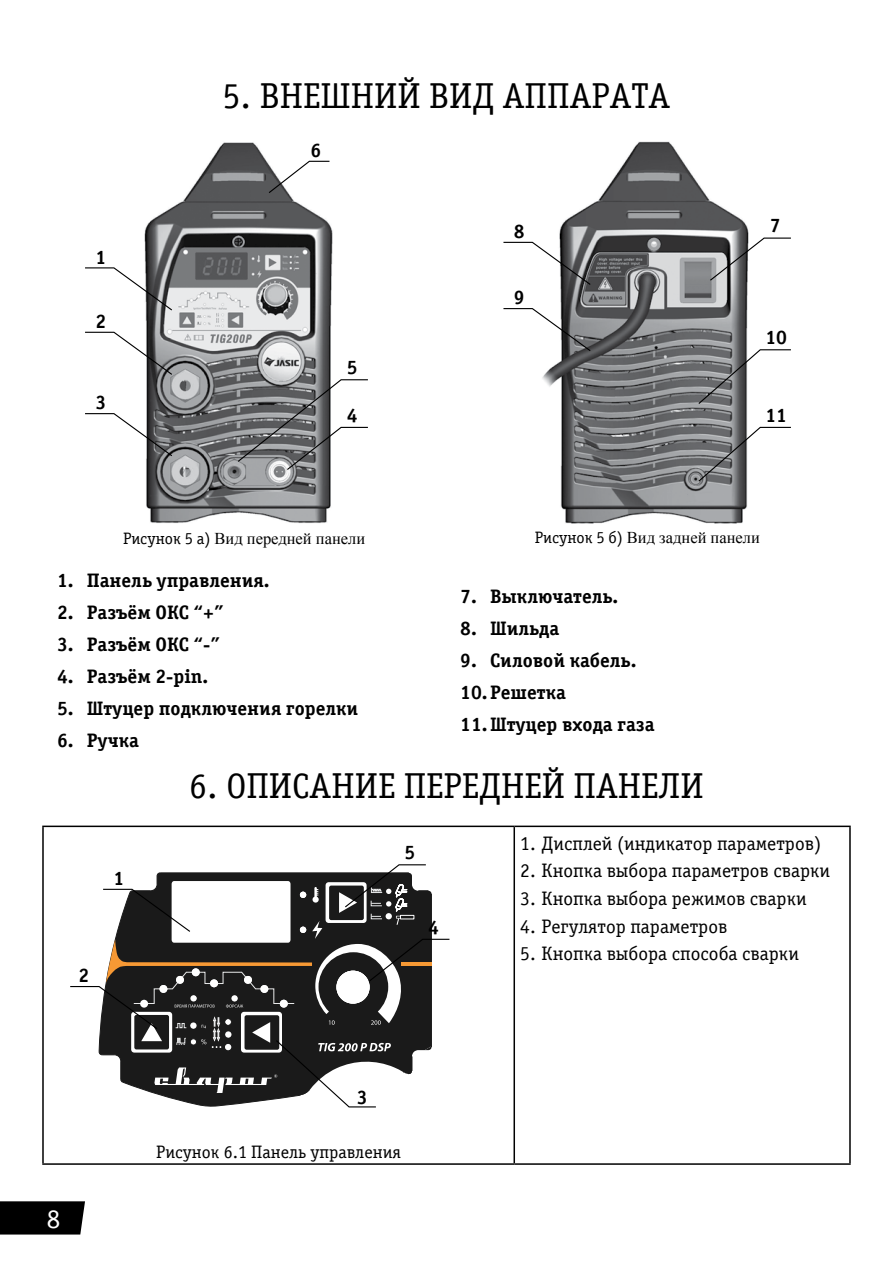
<style>
.page{position:relative;width:893px;height:1263px;background:#fff}
.page>*{position:absolute;margin:0;border:0;box-sizing:border-box;transform-origin:0 0}
.t1{font:36px "Officina Serif CTT";color:#000}
.t2{font:27px "Officina Serif CTT";color:#fff}
.t3{font:700 19.5px/32px "Officina Serif CTT";color:#000}
.t4{font:19.5px "Officina Serif CTT";color:#000}
.t5{font:18px "Officina Serif CTT";color:#000}
.t6{font:16.5px "Times New Roman";color:#000}
.s1{font-family:"Officina Serif CTT"}
</style>
<div class="page">
<div style="left:0;top:1201px;width:85px;height:33px;background:#000"></div>
<img style="left:144px;top:142px;width:189px;height:381px">
<img style="left:542px;top:142px;width:207px;height:381px">
<hr style="left:42px;top:825px;width:472px;height:2px;background:#000">
<hr style="left:42px;top:827px;width:2px;height:336px;background:#000">
<hr style="left:514px;top:825px;width:337px;height:2px;background:#000">
<hr style="left:513px;top:827px;width:2px;height:336px;background:#000">
<hr style="left:849px;top:827px;width:2px;height:336px;background:#000">
<hr style="left:42px;top:1163px;width:472px;height:2px;background:#000">
<hr style="left:514px;top:1163px;width:337px;height:2px;background:#000">
<svg style="left:85px;top:267px;width:88px;height:45px"></svg>
<svg style="left:85px;top:331px;width:88px;height:45px"></svg>
<svg style="left:85px;top:412px;width:88px;height:45px"></svg>
<svg style="left:267px;top:160px;width:64px;height:34px"></svg>
<svg style="left:237px;top:379px;width:131px;height:92px"></svg>
<svg style="left:709px;top:237px;width:82px;height:45px"></svg>
<svg style="left:697px;top:426px;width:94px;height:57px"></svg>
<svg style="left:697px;top:349px;width:94px;height:56px"></svg>
<svg style="left:503px;top:241px;width:89px;height:45px"></svg>
<svg style="left:503px;top:307px;width:89px;height:45px"></svg>
<svg style="left:70px;top:864px;width:380px;height:244px"></svg>
<h1 class="t1" style="left:223px;top:77px;width:449px">5. ВНЕШНИЙ ВИД АППАРАТА</h1>
<p class="t3" style="left:95px;top:241px;width:12px">1</p>
<p class="t3" style="left:95px;top:306px;width:12px">2</p>
<p class="t3" style="left:95px;top:387px;width:12px">3</p>
<p class="t3" style="left:310px;top:135px;width:12px">6</p>
<p class="t3" style="left:347px;top:352px;width:12px">5</p>
<p class="t3" style="left:347px;top:399px;width:12px">4</p>
<p class="t3" style="left:514px;top:216px;width:12px">8</p>
<p class="t3" style="left:514px;top:282px;width:12px">9</p>
<p class="t3" style="left:770px;top:210px;width:12px">7</p>
<p class="t3" style="left:765px;top:322px;width:23px">10</p>
<p class="t3" style="left:765px;top:399px;width:23px">11</p>
<p class="t6" style="left:123px;top:527px;width:244px"><span class="s1">Рисунок 5 а)</span> Вид передней панели</p>
<p class="t6" style="left:535px;top:526px;width:227px"><span class="s1">Рисунок 5 б)</span> Вид задней панели</p>
<p class="t3" style="left:57px;top:565px;width:214px">1. Панель управления.</p>
<p class="t3" style="left:57px;top:597px;width:169px">2. Разъём ОКС “+”</p>
<p class="t3" style="left:57px;top:629px;width:165px">3. Разъём ОКС “-”</p>
<p class="t3" style="left:57px;top:660px;width:153px">4. Разъём 2-pin.</p>
<p class="t3" style="left:57px;top:692px;width:303px">5. Штуцер подключения горелки</p>
<p class="t3" style="left:57px;top:724px;width:83px">6. Ручка</p>
<p class="t3" style="left:460px;top:581px;width:160px">7. Выключатель.</p>
<p class="t3" style="left:460px;top:613px;width:101px">8. Шильда</p>
<p class="t3" style="left:460px;top:645px;width:196px">9. Силовой кабель.<br>10.Решетка<br>11.Штуцер входа газа</p>
<h1 class="t1" style="left:189px;top:767px;width:516px">6. ОПИСАНИЕ ПЕРЕДНЕЙ ПАНЕЛИ</h1>
<p class="t3" style="left:114px;top:863px;width:12px">1</p>
<p class="t3" style="left:79px;top:960px;width:12px">2</p>
<p class="t3" style="left:405px;top:837px;width:12px">5</p>
<p class="t3" style="left:428px;top:911px;width:12px">4</p>
<h2 class="t2" style="left:47px;top:1204px;width:15px">8</h2>
<p class="t3" style="left:357px;top:1082px;width:12px">3</p>
<p class="t5" style="left:156px;top:1142px;width:246px">Рисунок 6.1 Панель управления</p>
<p class="t4" style="left:520px;top:832px;width:302px">1. Дисплей (индикатор параметров)</p>
<p class="t4" style="left:520px;top:860px;width:311px">2. Кнопка выбора параметров сварки</p>
<p class="t4" style="left:520px;top:888px;width:288px">3. Кнопка выбора режимов сварки</p>
<p class="t4" style="left:520px;top:915px;width:209px">4. Регулятор параметров</p>
<p class="t4" style="left:520px;top:943px;width:280px">5. Кнопка выбора способа сварки</p>
</div>
